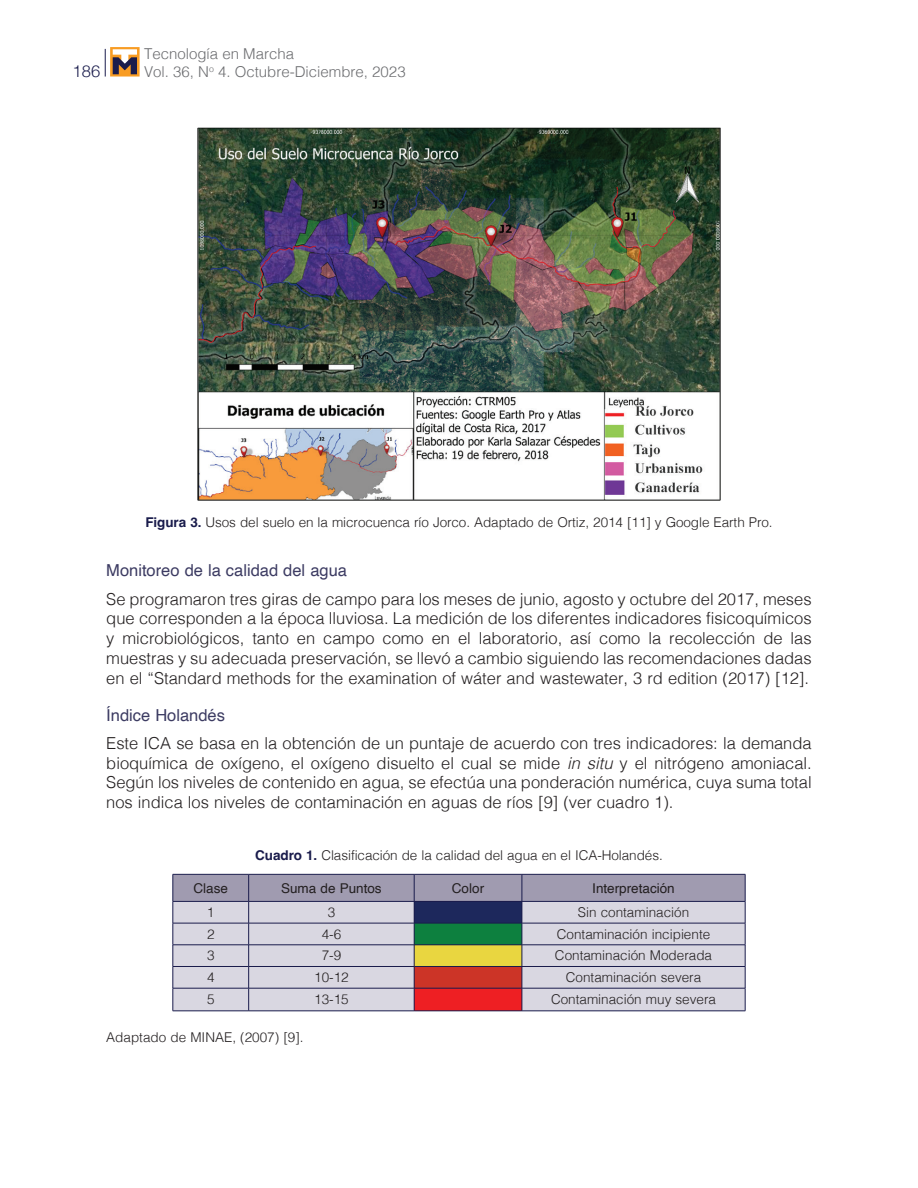
<style>
.page{position:relative;width:918px;height:1188px;background:#fff}
.page>*{position:absolute;margin:0;border:0;box-sizing:border-box;transform-origin:0 0}
.t1{font:300 16.5px/19.8px "Helvetica";color:#231f20;text-align:justify}
.t2{font:16.5px "Helvetica";color:#3c3b62}
.t3{font:300 16.5px "Helvetica Neue";color:#1a1c4c}
.t4{font:300 15px/18px "Helvetica";color:#6c6d70}
.t5{font:300 13.5px "Helvetica";color:#231f20}
.t6{font:13.5px "Helvetica";color:#231f20}
.s1{font-weight:700;color:#1a1c4c}
.s2{font-style:italic}
</style>
<div class="page">
<svg style="left:105px;top:49px;width:1px;height:28px"></svg>
<svg style="left:110px;top:47px;width:30px;height:30px"></svg>
<svg style="left:113px;top:49px;width:24px;height:25px"></svg>
<img style="left:197px;top:128px;width:524px;height:372px">
<svg style="left:173px;top:874px;width:573px;height:137px;background:#b9b0b7"></svg>
<hr style="left:173px;top:1011px;width:76px;height:1px;background:#1a1c4c">
<hr style="left:249px;top:1011px;width:165px;height:1px;background:#1a1c4c">
<hr style="left:414px;top:1011px;width:108px;height:1px;background:#1a1c4c">
<hr style="left:522px;top:1011px;width:223px;height:1px;background:#1a1c4c">
<p class="t3" style="left:73px;top:57px;width:29px">186</p>
<p class="t4" style="left:144px;top:43px;width:263px">Tecnología en Marcha<br>Vol. 36, N<sup>o</sup> 4. Octubre-Diciembre, 2023</p>
<p class="t5" style="left:145px;top:510px;width:629px"><span class="s1">Figura 3.</span> Usos del suelo en la microcuenca río Jorco. Adaptado de Ortiz, 2014 [11] y Google Earth Pro.</p>
<p class="t2" style="left:106px;top:558px;width:242px">Monitoreo de la calidad del agua</p>
<p class="t1" style="left:106px;top:588px;width:707px">Se programaron tres giras de campo para los meses de junio, agosto y octubre del 2017, meses que corresponden a la época lluviosa. La medición de los diferentes indicadores fisicoquímicos y microbiológicos, tanto en campo como en el laboratorio, así como la recolección de las muestras y su adecuada preservación, se llevó a cambio siguiendo las recomendaciones dadas en el “Standard methods for the examination of wáter and wastewater, 3 rd edition (2017) [12].</p>
<p class="t2" style="left:106px;top:702px;width:120px">Índice Holandés</p>
<p class="t1" style="left:106px;top:732px;width:707px">Este ICA se basa en la obtención de un puntaje de acuerdo con tres indicadores: la demanda bioquímica de oxígeno, el oxígeno disuelto el cual se mide <span class="s2">in situ</span> y el nitrógeno amoniacal.<br>Según los niveles de contenido en agua, se efectúa una ponderación numérica, cuya suma total nos indica los niveles de contaminación en aguas de ríos [9] (ver cuadro 1).</p>
<p class="t5" style="left:255px;top:843px;width:409px"><span class="s1">Cuadro 1.</span> Clasificación de la calidad del agua en el ICA-Holandés.</p>
<p class="t6" style="left:193px;top:878px;width:36px">Clase</p>
<p class="t6" style="left:281px;top:878px;width:102px">Suma de Puntos</p>
<p class="t6" style="left:452px;top:878px;width:34px">Color</p>
<p class="t6" style="left:592px;top:878px;width:84px">Interpretación</p>
<p class="t5" style="left:207px;top:901px;width:9px">1</p>
<p class="t5" style="left:328px;top:901px;width:9px">3</p>
<p class="t5" style="left:578px;top:901px;width:113px">Sin contaminación</p>
<p class="t5" style="left:207px;top:923px;width:9px">2</p>
<p class="t5" style="left:322px;top:923px;width:21px">4-6</p>
<p class="t5" style="left:557px;top:923px;width:155px">Contaminación incipiente</p>
<p class="t5" style="left:207px;top:944px;width:9px">3</p>
<p class="t5" style="left:322px;top:944px;width:21px">7-9</p>
<p class="t5" style="left:555px;top:944px;width:159px">Contaminación Moderada</p>
<p class="t5" style="left:207px;top:966px;width:9px">4</p>
<p class="t5" style="left:314px;top:966px;width:36px">10-12</p>
<p class="t5" style="left:566px;top:966px;width:137px">Contaminación severa</p>
<p class="t5" style="left:207px;top:988px;width:9px">5</p>
<p class="t5" style="left:314px;top:988px;width:36px">13-15</p>
<p class="t5" style="left:551px;top:988px;width:167px">Contaminación muy severa</p>
<p class="t5" style="left:106px;top:1026px;width:199px">Adaptado de MINAE, (2007) [9].</p>
</div>
